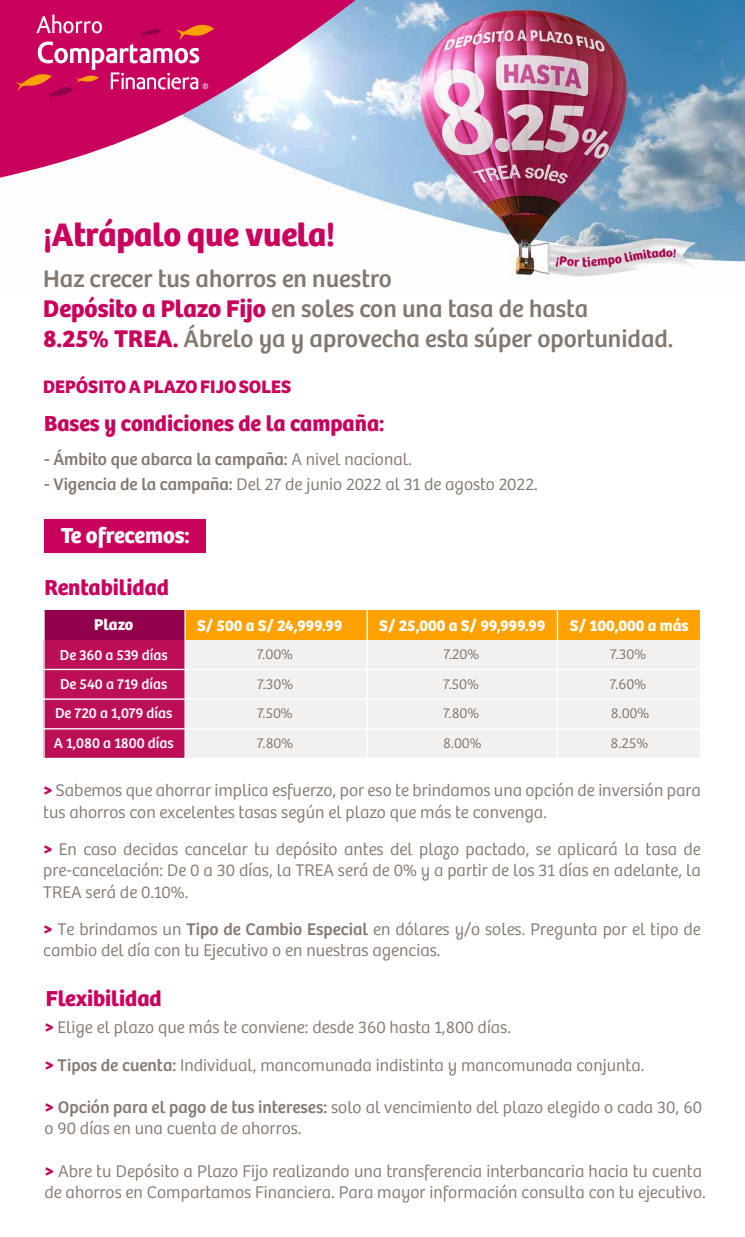
<style>
.page{position:relative;width:745px;height:1237px;background:#fff}
.page>*{position:absolute;margin:0;border:0;box-sizing:border-box;transform-origin:0 0}
.t1{font:700 33.75px "Bree";letter-spacing:-.01em;color:#ca005d}
.t2{font:25px/30px "Bree";color:#83786f}
.t3{font:700 22.5px "Bree";color:#c8005d}
.t4{font:700 22.5px "Bree";color:#ca005d}
.t5{font:700 22.5px "Bree";color:#fff}
.t6{font:700 18.75px "Bree";color:#ca005d}
.t7{font:300 17.5px/21.2px "Bree";color:#867870}
.t8{font:300 17.5px "Bree";color:#82786f}
.t9{font:17.5px "Bree";color:#82786f}
.t10{font:700 16.25px "Bree";color:#fff}
.t11{font:300 14.88px "Bree";color:#82776e}
.t12{font:14.88px "Bree";color:#fff}
.s1{font-weight:700;color:#ca005d}
.s2{font-weight:300;color:#857870}
.s3{font-weight:400}
</style>
<div class="page">
<img style="left:316px;top:0;width:428px;height:278px">
<svg style="left:0;top:0;width:355px;height:178px"></svg>
<svg style="left:15px;top:15px;width:199px;height:85px;background:#d1266e"></svg>
<div style="left:185px;top:640px;width:514px;height:118px;background:#f3f1f0"></div>
<div style="left:44px;top:640px;width:141px;height:118px;background:#bc0f58"></div>
<div style="left:44px;top:610px;width:142px;height:30px;background:#91004b"></div>
<div style="left:185px;top:610px;width:514px;height:30px;background:#ffa100"></div>
<hr style="left:41px;top:669px;width:661px;height:1px;background:#fff">
<hr style="left:41px;top:698px;width:661px;height:2px;background:#fff">
<hr style="left:43px;top:610px;width:2px;height:148px;background:#fff">
<hr style="left:556px;top:610px;width:1px;height:148px;background:#fff">
<hr style="left:366px;top:610px;width:1px;height:148px;background:#fff">
<hr style="left:184px;top:610px;width:2px;height:148px;background:#fff">
<hr style="left:41px;top:728px;width:661px;height:1px;background:#fff">
<div style="left:44px;top:519px;width:162px;height:33px;background:#ca005d"></div>
<h1 class="t1" style="left:43px;top:215px;width:293px">¡Atrápalo que vuela!</h1>
<h2 class="t2" style="left:43px;top:264px;width:631px">Haz crecer tus ahorros en nuestro<br><span class="s1">Depósito a Plazo Fijo</span> en soles con una tasa de hasta<br><span class="s1">8.25% TREA.</span> Ábrelo ya y aprovecha esta súper oportunidad.</h2>
<p class="t6" style="left:43px;top:375px;width:249px">DEPÓSITO A PLAZO FIJO SOLES</p>
<p class="t3" style="left:44px;top:410px;width:342px">Bases y condiciones de la campaña:</p>
<p class="t9" style="left:44px;top:449px;width:369px">- Ámbito que abarca la campaña: <span class="s2">A nivel nacional.</span></p>
<p class="t8" style="left:44px;top:474px;width:495px"><span class="s3">- Vigencia de la campaña:</span> Del 27 de junio 2022 al 31 de agosto 2022.</p>
<p class="t5" style="left:61px;top:521px;width:130px">Te ofrecemos:</p>
<p class="t4" style="left:44px;top:574px;width:126px">Rentabilidad</p>
<p class="t10" style="left:94px;top:615px;width:41px">Plazo</p>
<p class="t10" style="left:197px;top:616px;width:147px">S/ 500 a S/ 24,999.99</p>
<p class="t10" style="left:379px;top:616px;width:167px">S/ 25,000 a S/ 99,999.99</p>
<p class="t10" style="left:569px;top:616px;width:120px">S/ 100,000 a más</p>
<p class="t12" style="left:60px;top:646px;width:109px">De 360 a 539 días</p>
<p class="t11" style="left:256px;top:646px;width:38px">7.00%</p>
<p class="t11" style="left:443px;top:646px;width:37px">7.20%</p>
<p class="t11" style="left:610px;top:646px;width:37px">7.30%</p>
<p class="t12" style="left:60px;top:675px;width:109px">De 540 a 719 días</p>
<p class="t11" style="left:257px;top:675px;width:37px">7.30%</p>
<p class="t11" style="left:443px;top:675px;width:37px">7.50%</p>
<p class="t11" style="left:609px;top:675px;width:38px">7.60%</p>
<p class="t12" style="left:55px;top:704px;width:119px">De 720 a 1,079 días</p>
<p class="t11" style="left:257px;top:705px;width:37px">7.50%</p>
<p class="t11" style="left:443px;top:705px;width:38px">7.80%</p>
<p class="t11" style="left:610px;top:705px;width:40px">8.00%</p>
<p class="t12" style="left:54px;top:734px;width:121px">A 1,080 a 1800 días</p>
<p class="t11" style="left:257px;top:734px;width:38px">7.80%</p>
<p class="t11" style="left:443px;top:734px;width:40px">8.00%</p>
<p class="t11" style="left:610px;top:734px;width:39px">8.25%</p>
<p class="t7" style="left:43px;top:780px;width:658px"><span class="s1">&gt;</span> Sabemos que ahorrar implica esfuerzo, por eso te brindamos una opción de inversión para tus ahorros con excelentes tasas según el plazo que más te convenga.</p>
<p class="t7" style="left:43px;top:839px;width:658px;text-align:justify"><span class="s1">&gt;</span> En caso decidas cancelar tu depósito antes del plazo pactado, se aplicará la tasa de pre-cancelación: De 0 a 30 días, la TREA será de 0% y a partir de los 31 días en adelante, la TREA será de 0.10%.</p>
<p class="t7" style="left:43px;top:919px;width:658px"><span class="s1">&gt;</span> Te brindamos un <span class="s3">Tipo de Cambio Especial</span> en dólares y/o soles. Pregunta por el tipo de cambio del día con tu Ejecutivo o en nuestras agencias.</p>
<p class="t4" style="left:46px;top:985px;width:117px">Flexibilidad</p>
<p class="t7" style="left:44px;top:1009px;width:601px;line-height:37.5px"><span class="s1">&gt;</span> Elige el plazo que más te conviene: desde 360 hasta 1,800 días.<br><span class="s1">&gt;</span> <span class="s3">Tipos de cuenta:</span> Individual, mancomunada indistinta y mancomunada conjunta.</p>
<p class="t7" style="left:44px;top:1097px;width:658px"><span class="s1">&gt;</span> <span class="s3">Opción para el pago de tus intereses:</span> solo al vencimiento del plazo elegido o cada 30, 60 o 90 días en una cuenta de ahorros.</p>
<p class="t7" style="left:44px;top:1161px;width:662px"><span class="s1">&gt;</span> Abre tu Depósito a Plazo Fijo realizando una transferencia interbancaria hacia tu cuenta de ahorros en Compartamos Financiera. Para mayor información consulta con tu ejecutivo.</p>
</div>
